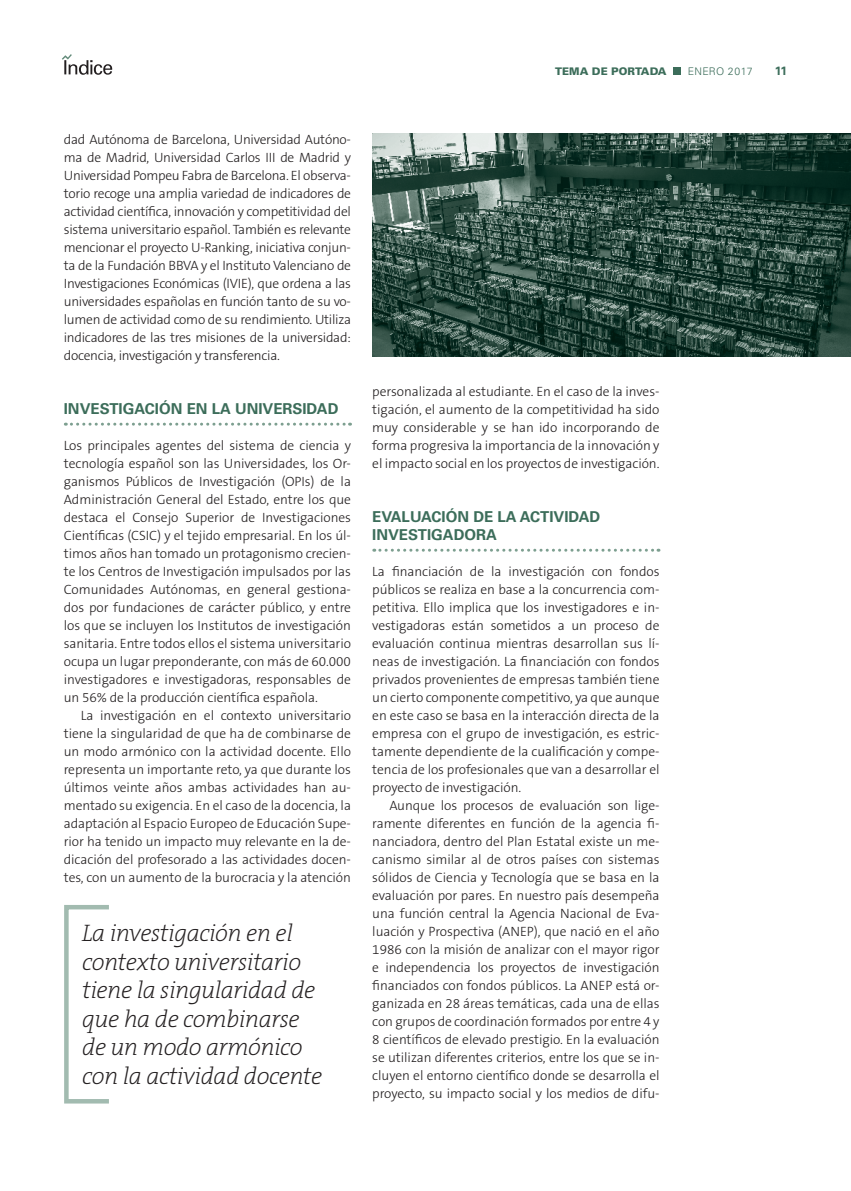
<style>
.page{position:relative;width:851px;height:1191px;background:#fff}
.page>*{position:absolute;margin:0;border:0;box-sizing:border-box;transform-origin:0 0}
.t1{font:italic 200 24px/28.5px "The Serif B2";letter-spacing:-.02em;color:#231f20}
.t2{font:700 15px/18px "Univers";color:#3c6d5a}
.t3{font:300 13.5px/18px "The Sans B3";letter-spacing:-.005em;color:#231f20;text-align:justify}
.t4{font:700 12px "Univers";color:#3c6d5a}
.t5{font:900 10.5px "Univers";color:#3c6d5a}
.t6{font:300 10.5px "Univers";letter-spacing:.02em;color:#3c6d5a}
</style>
<div class="page">
<svg style="left:62px;top:54px;width:50px;height:21px"></svg>
<div style="left:673px;top:67px;width:8px;height:8px;background:#3c6d5a"></div>
<svg style="left:65px;top:423px;width:285px;height:3px"></svg>
<svg style="left:374px;top:549px;width:285px;height:3px"></svg>
<div style="left:64px;top:905px;width:47px;height:198px;border:4px solid #a2bbb0"></div>
<img style="left:372px;top:134px;width:478px;height:222px">
<p class="t5" style="left:555px;top:64px;width:25px">TEMA</p>
<p class="t5" style="left:592px;top:64px;width:76px">DE PORTADA</p>
<p class="t6" style="left:687px;top:65px;width:66px">ENERO 2017</p>
<p class="t4" style="left:774px;top:64px;width:14px">11</p>
<p class="t3" style="left:64px;top:131px;width:289px">dad Autónoma de Barcelona, Universidad Autóno&shy;ma de Madrid, Universidad Carlos III de Madrid y Universidad Pompeu Fabra de Barcelona. El observa&shy;torio recoge una amplia variedad de indicadores de actividad científica, innovación y competitividad del sistema universitario español. También es relevante mencionar el proyecto U-Ranking, iniciativa conjun&shy;ta de la Fundación BBVA y el Instituto Valenciano de Investigaciones Económicas (IVIE), que ordena a las universidades españolas en función tanto de su vo&shy;lumen de actividad como de su rendimiento. Utiliza indicadores de las tres misiones de la universidad: docencia, investigación y transferencia.</p>
<p class="t2" style="left:64px;top:400px;width:220px">INVESTIGACIÓN EN LA UNIVERSIDAD</p>
<p class="t3" style="left:64px;top:437px;width:289px">Los principales agentes del sistema de ciencia y tecnología español son las Universidades, los Or&shy;ganismos Públicos de Investigación (OPIs) de la Administración General del Estado, entre los que destaca el Consejo Superior de Investigaciones Científicas (CSIC) y el tejido empresarial. En los úl&shy;timos años han tomado un protagonismo crecien&shy;te los Centros de Investigación impulsados por las Comunidades Autónomas, en general gestiona&shy;dos por fundaciones de carácter público, y entre los que se incluyen los Institutos de investigación sanitaria. Entre todos ellos el sistema universitario ocupa un lugar preponderante, con más de 60.000 investigadores e investigadoras, responsables de un 56% de la producción científica española.</p>
<p class="t3" style="left:64px;top:707px;width:289px;text-indent:17px">La investigación en el contexto universitario tiene la singularidad de que ha de combinarse de un modo armónico con la actividad docente. Ello representa un importante reto, ya que durante los últimos veinte años ambas actividades han au&shy;mentado su exigencia. En el caso de la docencia, la adaptación al Espacio Europeo de Educación Supe&shy;rior ha tenido un impacto muy relevante en la de&shy;dicación del profesorado a las actividades docen&shy;tes, con un aumento de la burocracia y la atención</p>
<h1 class="t1" style="left:82px;top:919px;width:242px">La investigación en el contexto universitario tiene la singularidad de que ha de combinarse de un modo armónico con la actividad docente</h1>
<p class="t3" style="left:372px;top:383px;width:289px">personalizada al estudiante. En el caso de la inves&shy;tigación, el aumento de la competitividad ha sido muy considerable y se han ido incorporando de forma progresiva la importancia de la innovación y el impacto social en los proyectos de investigación.</p>
<p class="t2" style="left:372px;top:508px;width:202px">EVALUACIÓN DE LA ACTIVIDAD<br>INVESTIGADORA</p>
<p class="t3" style="left:372px;top:563px;width:289px">La financiación de la investigación con fondos públicos se realiza en base a la concurrencia com&shy;petitiva. Ello implica que los investigadores e in&shy;vestigadoras están sometidos a un proceso de evaluación continua mientras desarrollan sus lí&shy;neas de investigación. La financiación con fondos privados provenientes de empresas también tiene un cierto componente competitivo, ya que aunque en este caso se basa en la interacción directa de la empresa con el grupo de investigación, es estric&shy;tamente dependiente de la cualificación y compe&shy;tencia de los profesionales que van a desarrollar el proyecto de investigación.</p>
<p class="t3" style="left:372px;top:797px;width:289px;text-indent:17px">Aunque los procesos de evaluación son lige&shy;ramente diferentes en función de la agencia fi&shy;nanciadora, dentro del Plan Estatal existe un me&shy;canismo similar al de otros países con sistemas sólidos de Ciencia y Tecnología que se basa en la evaluación por pares. En nuestro país desempeña una función central la Agencia Nacional de Eva&shy;luación y Prospectiva (ANEP), que nació en el año 1986 con la misión de analizar con el mayor rigor e independencia los proyectos de investigación financiados con fondos públicos. La ANEP está or&shy;ganizada en 28 áreas temáticas, cada una de ellas con grupos de coordinación formados por entre 4 y 8 científicos de elevado prestigio. En la evaluación se utilizan diferentes criterios, entre los que se in&shy;cluyen el entorno científico donde se desarrolla el proyecto, su impacto social y los medios de difu-</p>
</div>
